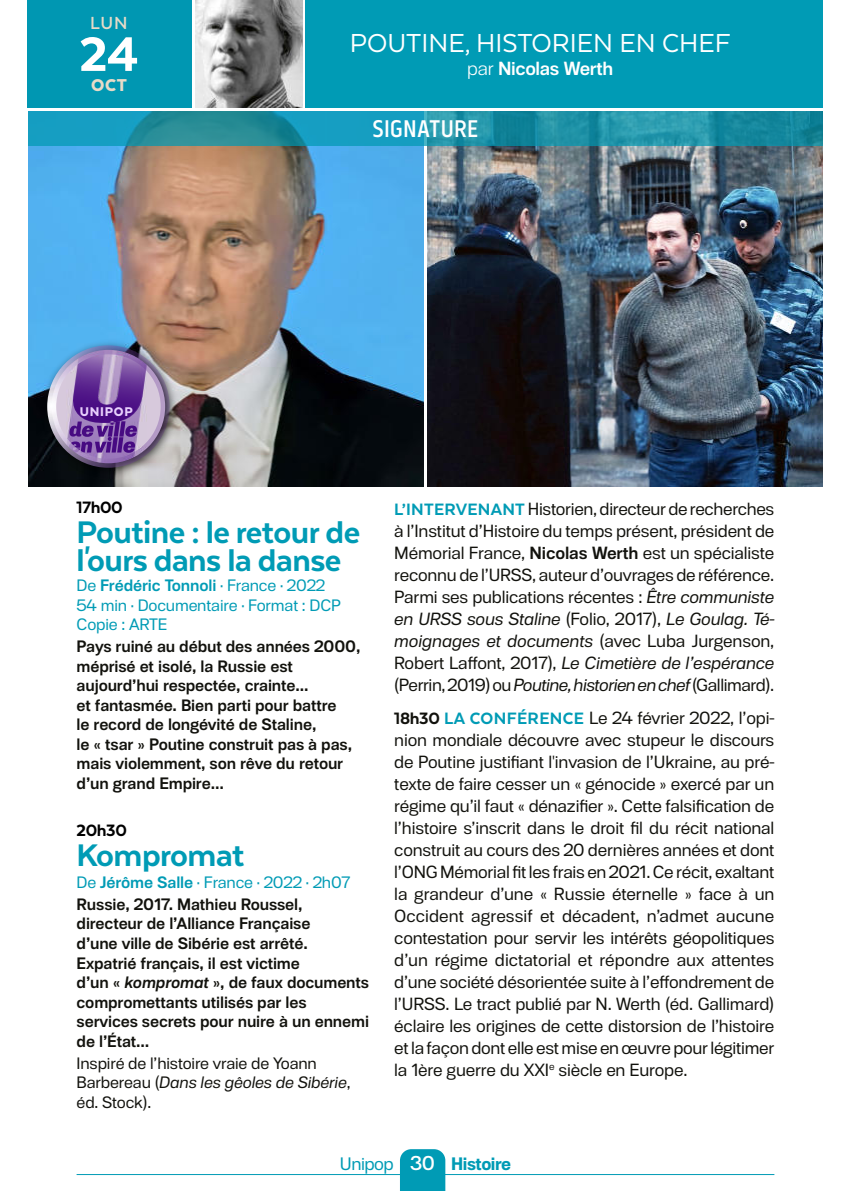
<style>
.page{position:relative;width:851px;height:1191px;background:#fff}
.page>*{position:absolute;margin:0;border:0;box-sizing:border-box;transform-origin:0 0}
.t1{font:900 56px "Texta";color:#fff}
.t2{font:900 36px/28px "Texta";letter-spacing:-.015em;color:#009bb5}
.t3{font:30px "Texta";color:#fff}
.t4{font:500 25px "Serca Condensed";letter-spacing:.01em;color:#fff}
.t5{font:700 20.2px "Texta";color:#e8dbc8}
.t6{font:800 19.8px "Texta";color:#e8dbc8}
.t7{font:700 19px "Substance";letter-spacing:-.02em;color:#fff;scale:.96 1}
.t8{font:900 19px "Texta";letter-spacing:-.02em;color:#000}
.t9{font:800 18px "Substance";letter-spacing:-.03em;color:#009bb5;scale:.96 1}
.t10{font:17.6px/22px "Substance";letter-spacing:-.015em;color:#12120d;text-align:justify;scale:.96 1}
.t11{font:700 16.6px/19.6px "Substance";letter-spacing:-.01em;color:#12120d;scale:.96 1}
.t12{font:16.6px/19.4px "Substance";letter-spacing:-.01em;color:#12120d;scale:.96 1}
.t13{font:16.6px/19.6px "Substance";letter-spacing:-.01em;color:#009bb5;scale:.96 1}
.t14{font:800 14.6px "Texta";letter-spacing:.05em;color:#e7cffc}
.s1{font-weight:300}
.s2{font-weight:700}
.s3{font-weight:400;color:#009bb5}
.s4{color:#009bb5}
.s5{font-style:italic}
.s6{font-family:"Texta";font-weight:900;font-size:19px;color:#009bb5}
.s7{font-family:"Texta";font-weight:900;font-size:19px}
.s8{font-weight:400}
.s9{font-weight:500;font-size:20px;color:#fff}
</style>
<div class="page">
<div style="left:28px;top:0;width:164px;height:108px;background:#0097b2"></div>
<hr style="left:77px;top:1174px;width:697px;height:1px;background:#009bb5">
<div style="left:400px;top:1149px;width:45px;height:42px;background:#009bb5"></div>
<img style="left:28px;top:145px;width:396px;height:342px">
<img style="left:427px;top:145px;width:395px;height:342px">
<div style="left:305px;top:0;width:517px;height:108px;background:#009bb5"></div>
<img style="left:195px;top:0;width:107px;height:108px">
<div style="left:28px;top:111px;width:794px;height:34px;background:#0099b2;opacity:.72"></div>
<img style="left:41px;top:340px;width:139px;height:139px">
<img style="left:47px;top:345px;width:123px;height:123px">
<p class="t5" style="left:90px;top:13px;width:39px">LUN</p>
<h1 class="t1" style="left:79px;top:25px;width:61px">24</h1>
<p class="t6" style="left:91px;top:75px;width:37px">OCT</p>
<p class="t14" style="left:80px;top:404px;width:54px">UNIPOP</p>
<h3 class="t3" style="left:350px;top:27px;width:382px">POUTINE, HISTORIEN EN CHEF</h3>
<p class="t7" style="left:467px;top:57px;width:153px"><span class="s1">par</span> Nicolas Werth</p>
<h3 class="t4" style="left:372px;top:115px;width:107px">SIGNATURE</h3>
<p class="t8" style="left:77px;top:498px;width:48px">17h00</p>
<h2 class="t2" style="left:77px;top:519px;width:285px">Poutine : le retour de l'ours dans la danse</h2>
<p class="t13" style="left:77px;top:576px;width:277px">De <span class="s2">Frédéric Tonnoli</span> · France · 2022<br>54 min · Documentaire · Format : DCP<br>Copie : ARTE</p>
<p class="t11" style="left:77px;top:637px;width:297px">Pays ruiné au début des années 2000, méprisé et isolé, la Russie est aujourd’hui respectée, crainte...<br>et fantasmée. Bien parti pour battre<br>le record de longévité de Staline,<br>le « tsar » Poutine construit pas à pas, mais violemment, son rêve du retour d’un grand Empire…</p>
<p class="t8" style="left:77px;top:820px;width:52px">20h30</p>
<h2 class="t2" style="left:77px;top:842px;width:169px">Kompromat</h2>
<p class="t11" style="left:77px;top:871px;width:287px;line-height:22.4px"><span class="s3">De</span> <span class="s4">Jérôme Salle</span> <span class="s3">· France · 2022 · 2h07<br></span>Russie, 2017. Mathieu Roussel,</p>
<p class="t11" style="left:77px;top:914px;width:306px">directeur de l’Alliance Française<br>d’une ville de Sibérie est arrêté.<br>Expatrié français, il est victime<br>d’un « <span class="s5">kompromat</span> », de faux documents compromettants utilisés par les services secrets pour nuire à un ennemi de l’État…</p>
<p class="t12" style="left:77px;top:1054px;width:287px">Inspiré de l’histoire vraie de Yoann<br>Barbereau (<span class="s5">Dans les gêoles de Sibérie</span>, éd. Stock).</p>
<p class="t10" style="left:394px;top:498px;width:397px"><span class="s6">L’INTERVENANT</span> Historien, directeur de recherches à l’Institut d’Histoire du temps présent, président de Mémorial France, <span class="s2">Nicolas Werth</span> est un spécialiste reconnu de l’URSS, auteur d’ouvrages de référence.<br>Parmi ses publications récentes : <span class="s5">Être communiste en URSS sous Staline</span> (Folio, 2017), <span class="s5">Le Goulag. Té&shy;moignages et documents</span> (avec Luba Jurgenson, Robert Laffont, 2017), <span class="s5">Le Cimetière de l’espérance </span>(Perrin,2019)ou<span class="s5">Poutine,historienenchef</span>(Gallimard).</p>
<p class="t10" style="left:394px;top:707px;width:397px"><span class="s7">18h30</span> <span class="s6">LA CONFÉRENCE</span> Le 24 février 2022, l’opi&shy;nion mondiale découvre avec stupeur le discours de Poutine justifiant l'invasion de l’Ukraine, au pré&shy;texte de faire cesser un « génocide » exercé par un régime qu’il faut « dénazifier ». Cette falsification de l’histoire s’inscrit dans le droit fil du récit national construit au cours des 20 dernières années et dont l’ONG Mémorial fit les frais en 2021. Ce récit, exaltant la grandeur d’une « Russie éternelle » face à un Occident agressif et décadent, n’admet aucune contestation pour servir les intérêts géopolitiques d’un régime dictatorial et répondre aux attentes d’une société désorientée suite à l’effondrement de l’URSS. Le tract publié par N. Werth (éd. Gallimard) éclaire les origines de cette distorsion de l’histoire et la façon dont elle est mise en œuvre pour légitimer la 1ère guerre du XXI<sup>e</sup> siècle en Europe.</p>
<p class="t9" style="left:340px;top:1152px;width:180px"><span class="s8">Unipop</span> <span class="s9">30</span> Histoire</p>
</div>
